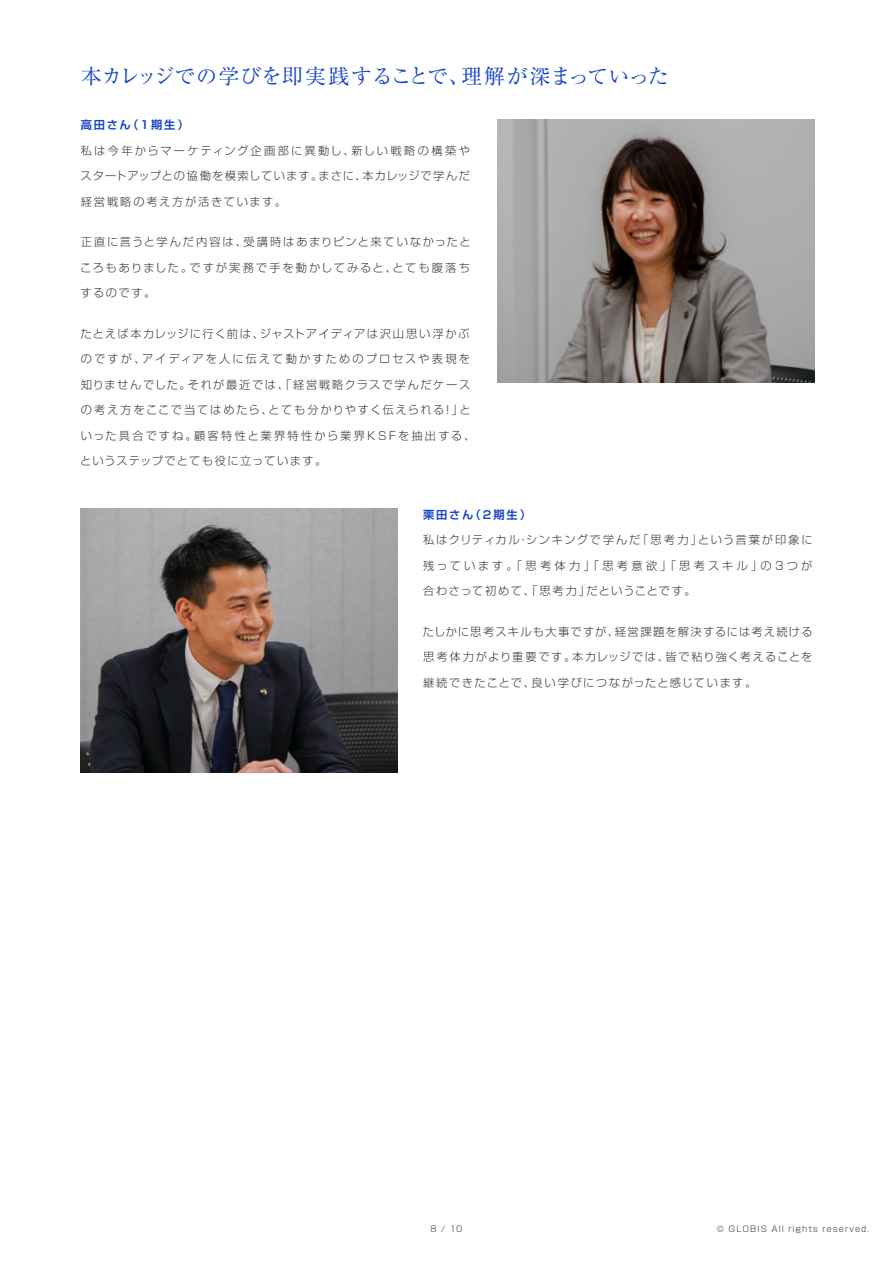
<style>
.page{position:relative;width:893px;height:1263px;background:#fff}
.page>*{position:absolute;margin:0;border:0;box-sizing:border-box;transform-origin:0 0}
.t1{font:21px "Ryumin Pro";letter-spacing:-.005em;color:#1847c7}
.t2{font:300 11.25px "Shin Go Pro";letter-spacing:.14em;color:#3e3a39}
.t3{font:300 11.25px "Shin Go Pro";letter-spacing:.115em;color:#3e3a39}
.t4{font:300 11.25px "Shin Go Pro";letter-spacing:.085em;color:#3e3a39}
.t5{font:300 11.25px "Shin Go Pro";letter-spacing:.11em;color:#3e3a39}
.t6{font:300 11.25px "Shin Go Pro";letter-spacing:.17em;color:#3e3a39}
.t7{font:300 11.25px "Shin Go Pro";letter-spacing:.19em;color:#3e3a39}
.t8{font:300 11.25px "Shin Go Pro";letter-spacing:.2em;color:#3e3a39}
.t9{font:300 11.25px "Shin Go Pro";letter-spacing:.18em;color:#3e3a39}
.t10{font:300 11.25px "Shin Go Pro";letter-spacing:.29em;color:#3e3a39}
.t11{font:300 11.25px "Shin Go Pro";letter-spacing:.105em;color:#3e3a39}
.t12{font:700 11.25px "Shin Go Pro De";letter-spacing:.17em;color:#1847c7}
.t13{font:300 8.25px "Shin Go Pro";letter-spacing:.12em;color:#3e3a39}
</style>
<div class="page">
<img style="left:81px;top:509px;width:317px;height:263px">
<img style="left:497px;top:119px;width:317px;height:264px">
<h1 class="t1" style="left:81px;top:59px;width:590px">本カレッジでの学びを即実践することで、理解が深まっていった</h1>
<p class="t12" style="left:81px;top:116px;width:109px">高田さん（1期生）</p>
<p class="t8" style="left:81px;top:141px;width:391px">私は今年からマーケティング企画部に異動し、新しい戦略の構築や</p>
<p class="t4" style="left:81px;top:167px;width:391px">スタートアップとの協働を模索しています。まさに、本カレッジで学んだ</p>
<p class="t2" style="left:81px;top:192px;width:207px">経営戦略の考え方が活きています。</p>
<p class="t2" style="left:81px;top:233px;width:391px">正直に言うと学んだ内容は、受講時はあまりピンと来ていなかったと</p>
<p class="t6" style="left:80px;top:258px;width:391px">ころもありました。ですが実務で手を動かしてみると、とても腹落ち</p>
<p class="t2" style="left:81px;top:284px;width:76px">するのです。</p>
<p class="t3" style="left:81px;top:324px;width:390px">たとえば本カレッジに行く前は、ジャストアイディアは沢山思い浮かぶ</p>
<p class="t9" style="left:81px;top:350px;width:391px">のですが、アイディアを人に伝えて動かすためのプロセスや表現を</p>
<p class="t2" style="left:81px;top:375px;width:391px">知りませんでした。それが最近では、「経営戦略クラスで学んだケース</p>
<p class="t2" style="left:81px;top:401px;width:391px">の考え方をここで当てはめたら、とても分かりやすく伝えられる！」と</p>
<p class="t7" style="left:81px;top:426px;width:396px">いった具合ですね。顧客特性と業界特性から業界KSFを抽出する、</p>
<p class="t11" style="left:80px;top:452px;width:248px">というステップでとても役に立っています。</p>
<p class="t12" style="left:423px;top:505px;width:109px">栗田さん（2期生）</p>
<p class="t2" style="left:423px;top:531px;width:391px">私はクリティカル・シンキングで学んだ「思考力」という言葉が印象に</p>
<p class="t10" style="left:423px;top:556px;width:391px">残っています。「思考体力」「思考意欲」「思考スキル」の3つが</p>
<p class="t3" style="left:423px;top:582px;width:274px">合わさって初めて、「思考力」だということです。</p>
<p class="t5" style="left:423px;top:622px;width:391px">たしかに思考スキルも大事ですが、経営課題を解決するには考え続ける</p>
<p class="t3" style="left:423px;top:648px;width:391px">思考体力がより重要です。本カレッジでは、皆で粘り強く考えることを</p>
<p class="t2" style="left:423px;top:673px;width:335px">継続できたことで、良い学びにつながったと感じています。</p>
<p class="t13" style="left:430px;top:1222px;width:34px">8 / 10</p>
<p class="t13" style="left:717px;top:1222px;width:154px">© GLOBIS All rights reserved.</p>
</div>
